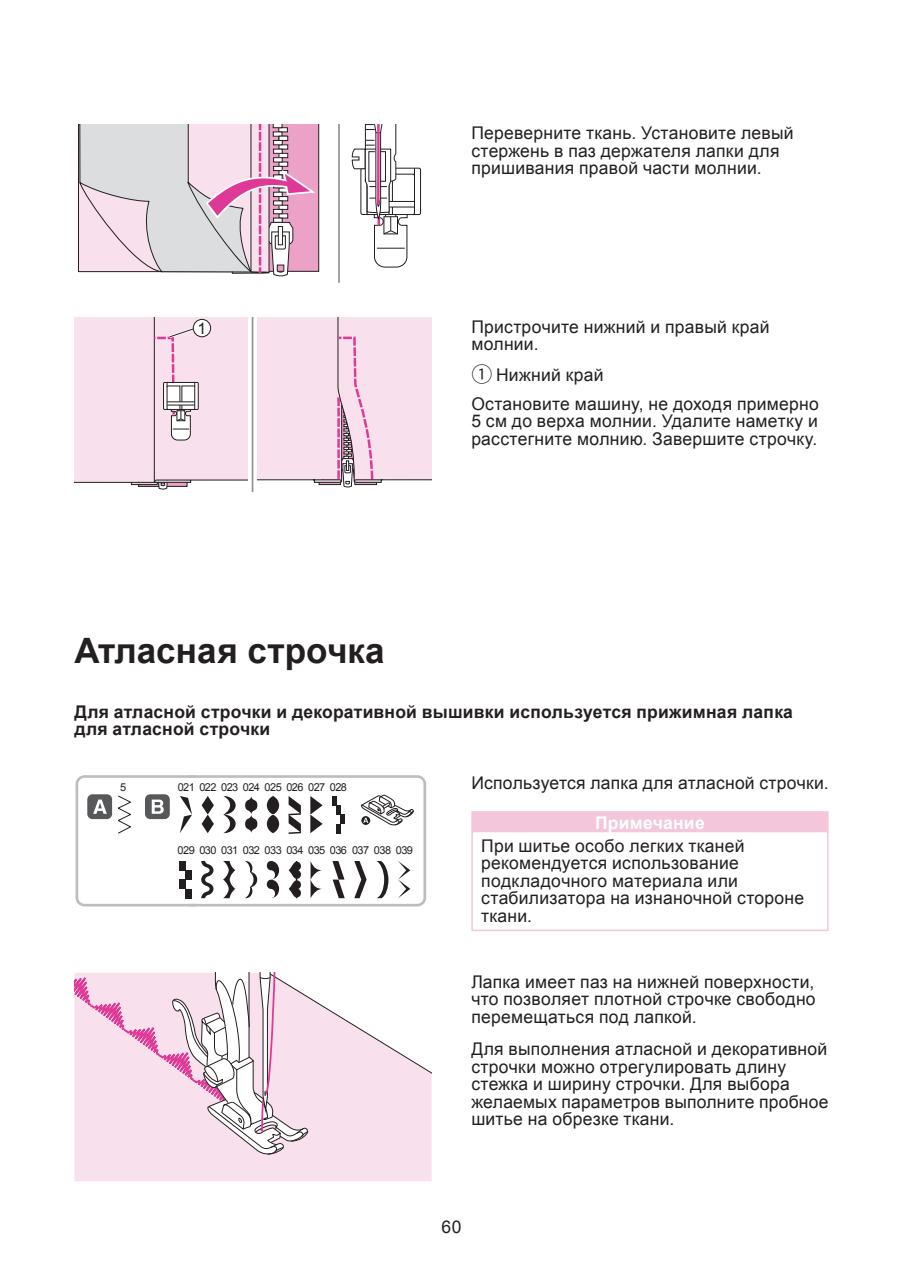
<style>
.page{position:relative;width:903px;height:1275px;background:#fff}
.page>*{position:absolute;margin:0;border:0;box-sizing:border-box;transform-origin:0 0}
.t1{font:700 35px "Arial";color:#231f20}
.t2{font:17.5px/17.5px "Arial";letter-spacing:.015em;color:#231f20}
.t3{font:700 17.5px/17.5px "Arial";letter-spacing:.015em;color:#231f20}
.t4{font:700 17.5px "Arial";letter-spacing:.015em;color:#fff}
.t5{font:15.75px "Arial";color:#231f20}
.t6{font:10.85px "Arial";letter-spacing:-.05em;color:#231f20}
.s1{font-family:"Koz Go Pr 6 N";font-size:21px}
</style>
<div class="page">
<svg style="left:78px;top:124px;width:242px;height:153px;background:#dec7d4"></svg>
<hr style="left:338px;top:124px;width:2px;height:159px;background:#939598">
<svg style="left:351px;top:124px;width:69px;height:144px"></svg>
<hr style="left:377px;top:124px;width:3px;height:81px;background:#de3996">
<div style="left:74px;top:317px;width:358px;height:174px;background:linear-gradient(to right,#fbfbfb,#fefefe)"></div>
<svg style="left:257px;top:317px;width:175px;height:170px;background:#f0d7e3"></svg>
<hr style="left:252px;top:317px;width:1px;height:174px;background:#939598">
<svg style="left:74px;top:317px;width:174px;height:172px;background:#f1dbe6"></svg>
<div style="left:193px;top:319px;width:18px;height:18px;background:#fff;border-radius:50%"></div>
<div style="left:193px;top:319px;width:18px;height:18px;border:1px solid #231f20;border-radius:50%"></div>
<div style="left:74px;top:1156px;width:358px;height:25px;background:#f8e0ec"></div>
<svg style="left:74px;top:973px;width:358px;height:183px"></svg>
<svg style="left:76px;top:775px;width:350px;height:131px"></svg>
<div style="left:471px;top:811px;width:357px;height:20px;background:#f3c6dc"></div>
<div style="left:471px;top:831px;width:357px;height:100px;border:1px solid #f3c6dc"></div>
<p class="t5" style="left:198px;top:318px;width:10px">1</p>
<p class="t2" style="left:471px;top:124px;width:324px">Переверните ткань. Установите левый стержень в паз держателя лапки для пришивания правой части молнии.</p>
<p class="t2" style="left:471px;top:318px;width:300px">Пристрочите нижний и правый край молнии.</p>
<p class="t2" style="left:471px;top:360px;width:349px;line-height:29.2px"><span class="s1">①</span> Нижний край<br>Остановите машину, не доходя примерно</p>
<p class="t2" style="left:471px;top:413px;width:348px">5 см до верха молнии. Удалите наметку и расстегните молнию. Завершите строчку.</p>
<h1 class="t1" style="left:74px;top:627px;width:312px">Атласная строчка</h1>
<p class="t3" style="left:74px;top:703px;width:720px">Для атласной строчки и декоративной вышивки используется прижимная лапка для атласной строчки</p>
<p class="t6" style="left:120px;top:780px;width:8px">5</p>
<p class="t6" style="left:178px;top:780px;width:171px">021 022 023 024 025 026 027 028</p>
<p class="t6" style="left:178px;top:843px;width:237px">029 030 031 032 033 034 035 036 037 038 039</p>
<p class="t2" style="left:471px;top:775px;width:359px">Используется лапка для атласной строчки.</p>
<p class="t4" style="left:595px;top:811px;width:111px">Примечание</p>
<p class="t2" style="left:481px;top:837px;width:324px">При шитье особо легких тканей рекомендуется использование подкладочного материала или стабилизатора на изнаночной стороне ткани.</p>
<p class="t2" style="left:471px;top:973px;width:346px;text-align:justify">Лапка имеет паз на нижней поверхности, что позволяет плотной строчке свободно перемещаться под лапкой.</p>
<p class="t2" style="left:471px;top:1040px;width:359px">Для выполнения атласной и декоративной строчки можно отрегулировать длину стежка и ширину строчки. Для выбора желаемых параметров выполните пробное шитье на обрезке ткани.</p>
<p class="t2" style="left:442px;top:1218px;width:21px">60</p>
</div>
